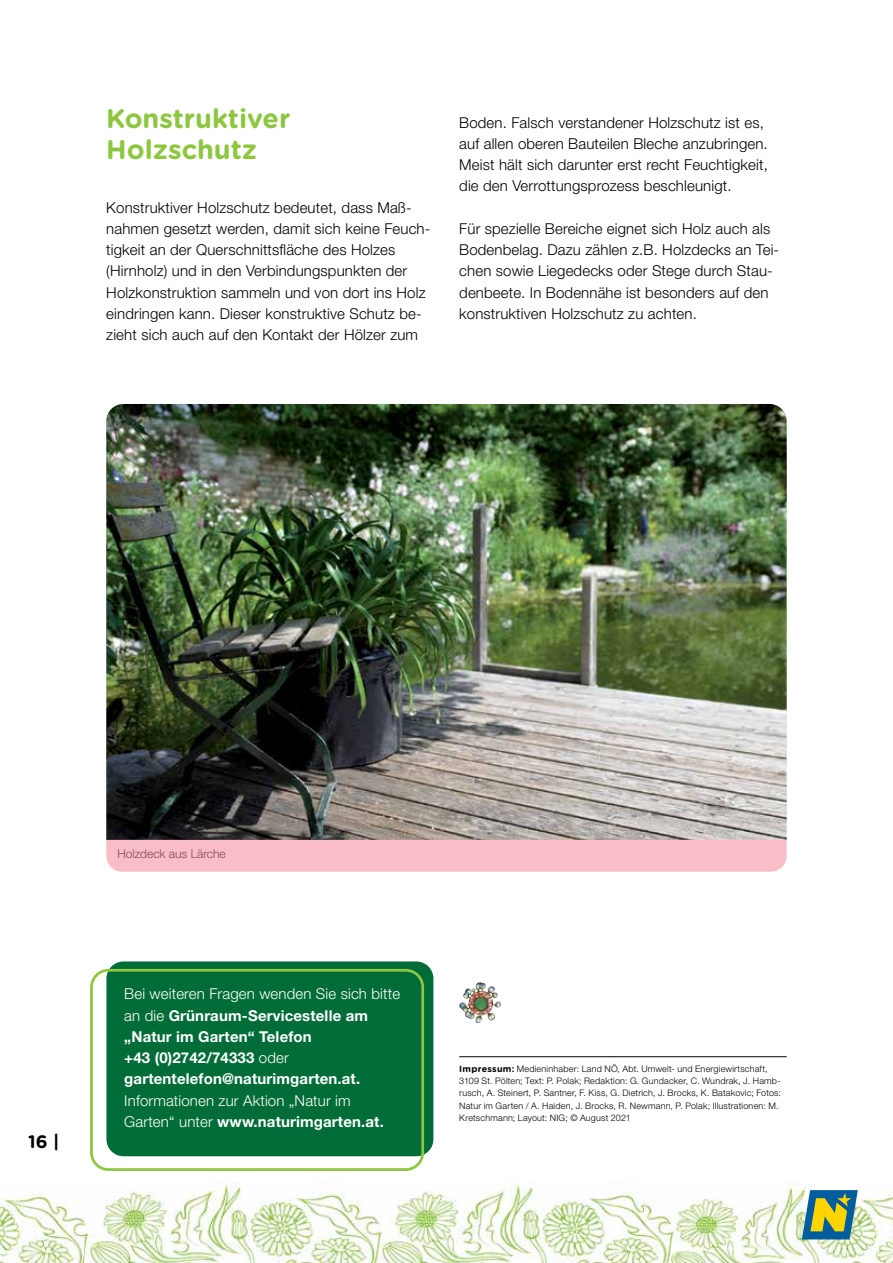
<style>
.page{position:relative;width:893px;height:1263px;background:#fff}
.page>*{position:absolute;margin:0;border:0;box-sizing:border-box;transform-origin:0 0}
.t1{font:700 27px/31.5px "Gotham Rounded";color:#8dc63f}
.t2{font:700 18px "Gotham Rounded";color:#000}
.t3{font:300 15px/21.3px "Helvetica Neue LT Pro";letter-spacing:.01em;color:#000}
.t4{font:700 15px/21.3px "Helvetica Neue LT Pro";letter-spacing:.01em;color:#fff}
.t5{font:300 15px/21.3px "Helvetica Neue LT Pro";letter-spacing:.01em;color:#fff}
.t6{font:300 12px "Helvetica Neue LT Pro";color:#8b4358}
.t7{font:300 9px/12.5px "Helvetica Neue LT Pro";letter-spacing:.025em;color:#000}
.s1{font-weight:300}
.s2{font-weight:700}
.s3{font-family:"Gotham Rounded";font-weight:700}
</style>
<div class="page">
<img style="left:83px;top:1182px;width:810px;height:81px">
<img style="left:0;top:1190px;width:83px;height:73px">
<img style="left:106px;top:404px;width:681px;height:436px">
<div style="left:106px;top:840px;width:681px;height:32px;background:#f9bdc7"></div>
<div style="left:106px;top:961px;width:327px;height:195px;background:#006d38;border-radius:17px"></div>
<div style="left:90px;top:969px;width:334px;height:202px;border:3px solid #8dc63f;border-radius:17px"></div>
<hr style="left:459px;top:1056px;width:328px;height:1px;background:#000">
<svg style="left:471px;top:982px;width:9px;height:13px"></svg>
<svg style="left:802px;top:1190px;width:56px;height:49px"></svg>
<h1 class="t1" style="left:106px;top:101px;width:186px">Konstruktiver<br>Holzschutz</h1>
<p class="t3" style="left:106px;top:196px;width:326px">Konstruktiver Holzschutz bedeutet, dass Maß&shy;nahmen gesetzt werden, damit sich keine Feuch&shy;tigkeit an der Querschnittsfläche des Holzes (Hirnholz) und in den Verbindungspunkten der Holzkonstruktion sammeln und von dort ins Holz eindringen kann. Dieser konstruktive Schutz be&shy;zieht sich auch auf den Kontakt der Hölzer zum</p>
<p class="t3" style="left:459px;top:111px;width:310px">Boden. Falsch verstandener Holzschutz ist es, auf allen oberen Bauteilen Bleche anzubringen.<br>Meist hält sich darunter erst recht Feuchtigkeit, die den Verrottungsprozess beschleunigt.</p>
<p class="t3" style="left:459px;top:218px;width:321px">Für spezielle Bereiche eignet sich Holz auch als Bodenbelag. Dazu zählen z.B. Holzdecks an Tei&shy;chen sowie Liegedecks oder Stege durch Stau&shy;denbeete. In Bodennähe ist besonders auf den konstruktiven Holzschutz zu achten.</p>
<p class="t2" style="left:28px;top:1128px;width:33px">16 |</p>
<p class="t6" style="left:117px;top:847px;width:110px">Holzdeck aus Lärche</p>
<p class="t4" style="left:124px;top:983px;width:277px"><span class="s1">Bei weiteren Fragen wenden Sie sich bitte an die</span> Grünraum-Servicestelle am „Natur im Garten“ Telefon<br>+43 (0)2742/74333 <span class="s1">oder </span>gartentelefon@naturimgarten.at.</p>
<p class="t5" style="left:124px;top:1089px;width:261px">Informationen zur Aktion „Natur im<br>Garten“ unter <span class="s2">www.naturimgarten.at.</span></p>
<p class="t7" style="left:459px;top:1062px;width:323px"><span class="s3">Impressum:</span> Medieninhaber: Land NÖ, Abt. Umwelt- und Energiewirtschaft, 3109 St. Pölten; Text: P. Polak; Redaktion: G. Gundacker, C. Wundrak, J. Hamb&shy;rusch, A. Steinert, P. Santner, F. Kiss, G. Dietrich, J. Brocks, K. Batakovic; Fotos:<br>Natur im Garten / A. Haiden, J. Brocks, R. Newmann, P. Polak; Illustrationen: M.<br>Kretschmann; Layout: NIG; © August 2021</p>
</div>
